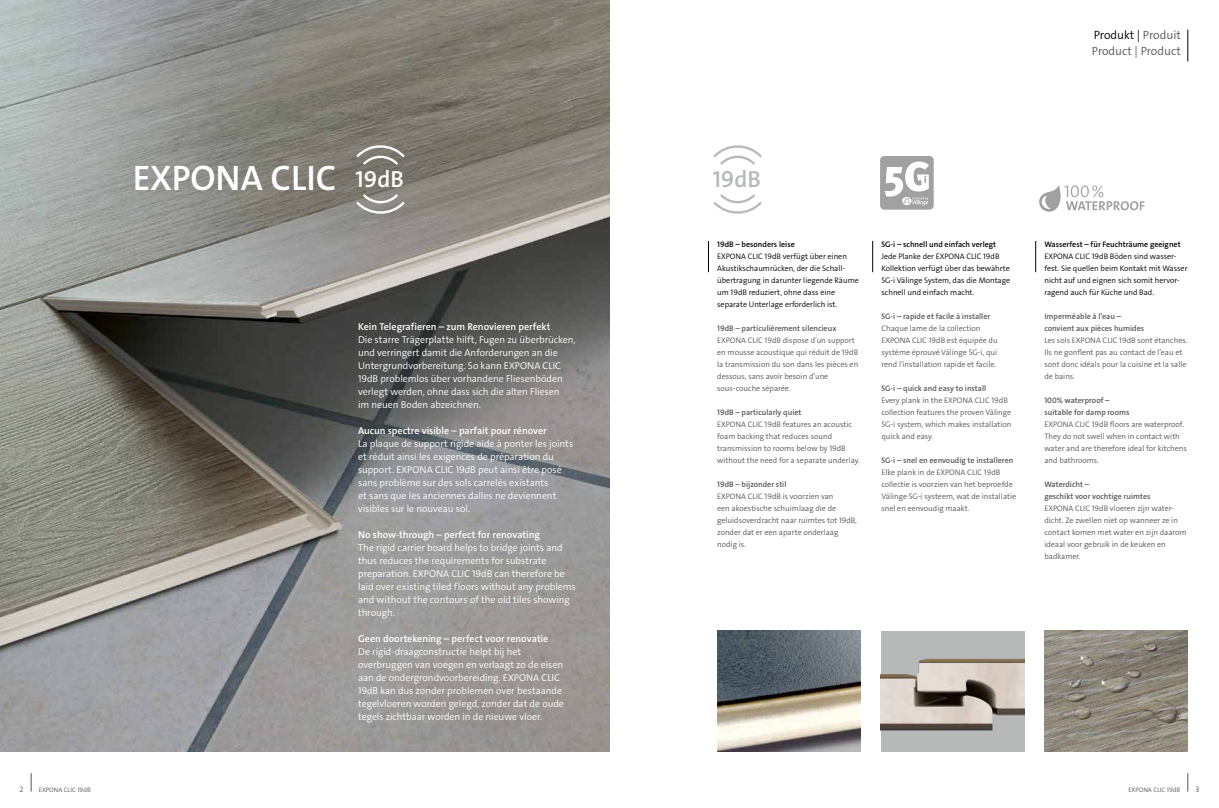
<style>
.page{position:relative;width:1219px;height:808px;background:#fff}
.page>*{position:absolute;margin:0;border:0;box-sizing:border-box;transform-origin:0 0}
.t1{font:35.6px "The Sans LP6 Se Bld";color:#fff}
.t2{font:23.4px "The Sans LP6 Se Bld";color:#b7b9b9}
.t3{font:12px/16px "The Sans LP4 Se Lig";color:#555756}
.t4{font:10px/13px "The Sans LP4 Se Lig";letter-spacing:-.005em;color:#fff}
.t5{font:10px "The Sans LP6 Se Bld";color:#fff}
.t6{font:8px/12px "The Sans LP4 Se Lig";color:#555756}
.t7{font:8px/12px "The Sans LP4 Se Lig";color:#000}
.t8{font:8px/12px "The Sans LP6 Se Bld";color:#555756}
.t9{font:8px "The Sans LP6 Se Bld";color:#000}
.t10{font:6.5px "The Sans LP4 Se Lig";color:#555756}
.s1{color:#000}
.s2{font-size:23.4px}
</style>
<div class="page">
<img style="left:0;top:0;width:609px;height:751px">
<hr style="left:708px;top:241px;width:1px;height:31px;background:#000">
<hr style="left:872px;top:241px;width:1px;height:31px;background:#000">
<hr style="left:1035px;top:241px;width:1px;height:31px;background:#000">
<hr style="left:1187px;top:30px;width:1px;height:31px;background:#000">
<svg style="left:881px;top:157px;width:52px;height:52px"></svg>
<div style="left:879px;top:155px;width:56px;height:56px;border:1px solid #fff;border-radius:5px"></div>
<svg style="left:1039px;top:185px;width:105px;height:27px"></svg>
<svg style="left:356px;top:142px;width:49px;height:23px"></svg>
<svg style="left:356px;top:194px;width:49px;height:23px"></svg>
<svg style="left:713px;top:145px;width:49px;height:20px"></svg>
<svg style="left:713px;top:194px;width:49px;height:20px"></svg>
<img style="left:1044px;top:631px;width:144px;height:120px">
<div style="left:881px;top:631px;width:143px;height:120px;background:#b7b9b9"></div>
<img style="left:881px;top:658px;width:143px;height:73px">
<img style="left:717px;top:631px;width:144px;height:120px">
<svg style="left:1187px;top:773px;width:1px;height:18px"></svg>
<svg style="left:31px;top:773px;width:1px;height:18px"></svg>
<h3 class="t3" style="left:1092px;top:27px;width:91px"><span class="s1">Produkt |</span> Produit<br>Product | Product</h3>
<h1 class="t1" style="left:133px;top:155px;width:273px">EXPONA CLIC <span class="s2">19dB</span></h1>
<h2 class="t2" style="left:713px;top:164px;width:50px">19dB</h2>
<p class="t5" style="left:358px;top:320px;width:194px">Kein Telegrafieren – zum Renovieren perfekt</p>
<p class="t4" style="left:358px;top:333px;width:219px">Die starre Trägerplatte hilft, Fugen zu überbrücken, und verringert damit die Anforderungen an die Untergrundvorbereitung. So kann EXPONA CLIC 19dB problemlos über vorhandene Fliesenböden verlegt werden, ohne dass sich die alten Fliesen<br>im neuen Boden abzeichnen.</p>
<p class="t5" style="left:358px;top:424px;width:190px">Aucun spectre visible – parfait pour rénover</p>
<p class="t4" style="left:358px;top:437px;width:217px">La plaque de support rigide aide à ponter les joints et réduit ainsi les exigences de préparation du support. EXPONA CLIC 19dB peut ainsi être posé sans problème sur des sols carrelés existants<br>et sans que les anciennes dalles ne deviennent visibles sur le nouveau sol.</p>
<p class="t5" style="left:358px;top:528px;width:183px">No show-through – perfect for renovating</p>
<p class="t4" style="left:358px;top:541px;width:219px">The rigid carrier board helps to bridge joints and thus reduces the requirements for substrate preparation. EXPONA CLIC 19dB can therefore be laid over existing tiled floors without any problems and without the contours of the old tiles showing through.</p>
<p class="t5" style="left:358px;top:632px;width:192px">Geen doortekening – perfect voor renovatie</p>
<p class="t4" style="left:358px;top:645px;width:207px">De rigid-draagconstructie helpt bij het overbruggen van voegen en verlaagt zo de eisen aan de ondergrondvoorbereiding. EXPONA CLIC 19dB kan dus zonder problemen over bestaande tegelvloeren worden gelegd, zonder dat de oude tegels zichtbaar worden in de nieuwe vloer.</p>
<p class="t9" style="left:717px;top:239px;width:79px">19dB – besonders leise</p>
<p class="t7" style="left:717px;top:250px;width:143px">EXPONA CLIC 19dB verfügt über einen Akustikschaumrücken, der die Schall&shy;übertragung in darunter liegende Räume um 19dB reduziert, ohne dass eine separate Unterlage erforderlich ist.</p>
<p class="t8" style="left:717px;top:322px;width:121px">19dB – particulièrement silencieux</p>
<p class="t6" style="left:717px;top:334px;width:143px">EXPONA CLIC 19dB dispose d’un support en mousse acoustique qui réduit de 19dB la transmission du son dans les pièces en dessous, sans avoir besoin d’une sous-couche séparée.</p>
<p class="t8" style="left:717px;top:406px;width:86px">19dB – particularly quiet</p>
<p class="t6" style="left:717px;top:418px;width:144px">EXPONA CLIC 19dB features an acoustic foam backing that reduces sound transmission to rooms below by 19dB without the need for a separate underlay.</p>
<p class="t8" style="left:717px;top:478px;width:71px">19dB – bijzonder stil</p>
<p class="t6" style="left:717px;top:490px;width:141px">EXPONA CLIC 19dB is voorzien van<br>een akoestische schuimlaag die de geluidsoverdracht naar ruimtes tot 19dB, zonder dat er een aparte onderlaag nodig is.</p>
<p class="t9" style="left:881px;top:239px;width:116px">5G-i – schnell und einfach verlegt</p>
<p class="t7" style="left:881px;top:250px;width:130px">Jede Planke der EXPONA CLIC 19dB Kollektion verfügt über das bewährte 5G-i Välinge System, das die Montage schnell und einfach macht.</p>
<p class="t8" style="left:881px;top:310px;width:110px">5G-i – rapide et facile à installer</p>
<p class="t6" style="left:881px;top:322px;width:118px">Chaque lame de la collection EXPONA CLIC 19dB est équipée du système éprouvé Välinge 5G-i, qui rend l’installation rapide et facile.</p>
<p class="t8" style="left:881px;top:382px;width:106px">5G-i – quick and easy to install</p>
<p class="t6" style="left:881px;top:394px;width:131px">Every plank in the EXPONA CLIC 19dB collection features the proven Välinge<br>5G-i system, which makes installation quick and easy.</p>
<p class="t8" style="left:881px;top:454px;width:133px">5G-i – snel en eenvoudig te installeren</p>
<p class="t6" style="left:881px;top:466px;width:136px">Elke plank in de EXPONA CLIC 19dB collectie is voorzien van het beproefde Välinge 5G-i systeem, wat de installatie snel en eenvoudig maakt.</p>
<p class="t9" style="left:1044px;top:239px;width:138px">Wasserfest – für Feuchträume geeignet</p>
<p class="t7" style="left:1044px;top:250px;width:145px">EXPONA CLIC 19dB Böden sind wasser&shy;fest. Sie quellen beim Kontakt mit Wasser nicht auf und eignen sich somit hervor&shy;ragend auch für Küche und Bad.</p>
<p class="t8" style="left:1044px;top:310px;width:101px">Imperméable à l’eau – convient aux pièces humides</p>
<p class="t6" style="left:1044px;top:334px;width:145px">Les sols EXPONA CLIC 19dB sont étanches.<br>Ils ne gonflent pas au contact de l’eau et sont donc idéals pour la cuisine et la salle de bains.</p>
<p class="t8" style="left:1044px;top:394px;width:86px">100% waterproof – suitable for damp rooms</p>
<p class="t6" style="left:1044px;top:418px;width:144px">EXPONA CLIC 19dB floors are waterproof.<br>They do not swell when in contact with water and are therefore ideal for kitchens and bathrooms.</p>
<p class="t8" style="left:1044px;top:478px;width:108px">Waterdicht –<br>geschikt voor vochtige ruimtes</p>
<p class="t6" style="left:1044px;top:502px;width:144px">EXPONA CLIC 19dB vloeren zijn water&shy;dicht. Ze zwellen niet op wanneer ze in contact komen met water en zijn daarom ideaal voor gebruik in de keuken en badkamer.</p>
<p class="t6" style="left:20px;top:783px;width:6px">2</p>
<p class="t10" style="left:39px;top:785px;width:53px">EXPONA CLIC 19dB</p>
<p class="t10" style="left:1128px;top:785px;width:53px">EXPONA CLIC 19dB</p>
<p class="t6" style="left:1195px;top:783px;width:5px">3</p>
</div>
